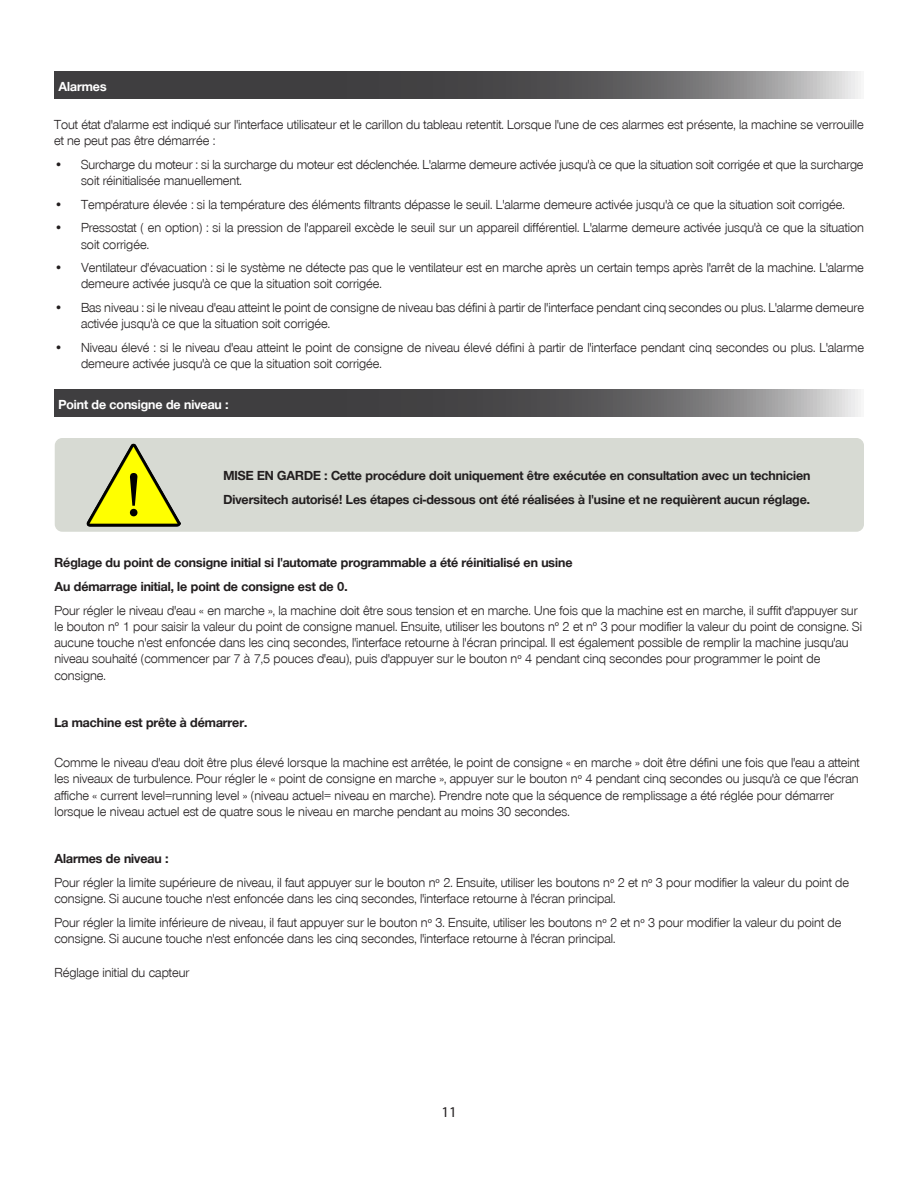
<style>
.page{position:relative;width:918px;height:1188px;background:#fff}
.page>*{position:absolute;margin:0;border:0;box-sizing:border-box;transform-origin:0 0}
.t1{font:61.8px "Bookman Old Style";color:#000}
.t2{font:15px "Myriad Pro";color:#231f20}
.t3{font:13.5px/16.2px "Nimbus San Nov D";color:#231f20}
.t4{font:700 13.5px/23.7px "Nimbus San Nov D";color:#231f20}
.t5{font:700 13.5px "Nimbus San Nov D";color:#fff}
.s1{font-weight:700}
</style>
<div class="page">
<div style="left:55px;top:438px;width:809px;height:94px;background:#d7dad3;border-radius:8px"></div>
<img style="left:86px;top:443px;width:95px;height:83px">
<svg style="left:54px;top:72px;width:807px;height:27px;fill:#444345"></svg>
<svg style="left:54px;top:390px;width:807px;height:27px;fill:#444345"></svg>
<p class="t5" style="left:59px;top:78px;width:50px">Alarmes</p>
<p class="t3" style="left:54px;top:116px;width:811px">Tout état d'alarme est indiqué sur l'interface utilisateur et le carillon du tableau retentit. Lorsque l'une de ces alarmes est présente, la machine se verrouille et ne peut pas être démarrée :</p>
<p class="t3" style="left:81px;top:156px;width:784px;text-indent:-27px">• Surcharge du moteur : si la surcharge du moteur est déclenchée. L'alarme demeure activée jusqu'à ce que la situation soit corrigée et que la surcharge soit réinitialisée manuellement.</p>
<p class="t3" style="left:54px;top:196px;width:792px">• Température élevée : si la température des éléments filtrants dépasse le seuil. L'alarme demeure activée jusqu'à ce que la situation soit corrigée.</p>
<p class="t3" style="left:81px;top:220px;width:784px;text-indent:-27px">• Pressostat ( en option) : si la pression de l'appareil excède le seuil sur un appareil différentiel. L'alarme demeure activée jusqu'à ce que la situation soit corrigée.</p>
<p class="t3" style="left:81px;top:260px;width:784px;text-indent:-27px">• Ventilateur d'évacuation : si le système ne détecte pas que le ventilateur est en marche après un certain temps après l'arrêt de la machine. L'alarme demeure activée jusqu'à ce que la situation soit corrigée.</p>
<p class="t3" style="left:81px;top:300px;width:784px;text-indent:-27px">• Bas niveau : si le niveau d'eau atteint le point de consigne de niveau bas défini à partir de l'interface pendant cinq secondes ou plus. L'alarme demeure activée jusqu'à ce que la situation soit corrigée.</p>
<p class="t3" style="left:81px;top:340px;width:784px;text-indent:-27px">• Niveau élevé : si le niveau d'eau atteint le point de consigne de niveau élevé défini à partir de l'interface pendant cinq secondes ou plus. L'alarme demeure activée jusqu'à ce que la situation soit corrigée.</p>
<p class="t5" style="left:59px;top:396px;width:172px">Point de consigne de niveau :</p>
<h1 class="t1" style="left:124px;top:455px;width:20px">!</h1>
<p class="t4" style="left:224px;top:464px;width:588px">MISE EN GARDE : Cette procédure doit uniquement être exécutée en consultation avec un technicien<br>Diversitech autorisé! Les étapes ci-dessous ont été réalisées à l'usine et ne requièrent aucun réglage.</p>
<p class="t4" style="left:54px;top:551px;width:520px">Réglage du point de consigne initial si l'automate programmable a été réinitialisé en usine<br>Au démarrage initial, le point de consigne est de 0.</p>
<p class="t3" style="left:54px;top:602px;width:809px">Pour régler le niveau d'eau « en marche », la machine doit être sous tension et en marche. Une fois que la machine est en marche, il suffit d'appuyer sur le bouton n<sup>o</sup> 1 pour saisir la valeur du point de consigne manuel. Ensuite, utiliser les boutons n<sup>o</sup> 2 et n<sup>o</sup> 3 pour modifier la valeur du point de consigne. Si aucune touche n'est enfoncée dans les cinq secondes, l'interface retourne à l'écran principal. Il est également possible de remplir la machine jusqu'au niveau souhaité (commencer par 7 à 7,5 pouces d'eau), puis d'appuyer sur le bouton n<sup>o</sup> 4 pendant cinq secondes pour programmer le point de consigne.</p>
<p class="t4" style="left:54px;top:711px;width:194px">La machine est prête à démarrer.</p>
<p class="t3" style="left:54px;top:755px;width:807px">Comme le niveau d'eau doit être plus élevé lorsque la machine est arrêtée, le point de consigne « en marche » doit être défini une fois que l'eau a atteint les niveaux de turbulence. Pour régler le « point de consigne en marche », appuyer sur le bouton n<sup>o</sup> 4 pendant cinq secondes ou jusqu'à ce que l'écran affiche « current level=running level » (niveau actuel= niveau en marche). Prendre note que la séquence de remplissage a été réglée pour démarrer lorsque le niveau actuel est de quatre sous le niveau en marche pendant au moins 30 secondes.</p>
<p class="t3" style="left:54px;top:847px;width:796px;line-height:23.7px"><span class="s1">Alarmes de niveau :<br></span>Pour régler la limite supérieure de niveau, il faut appuyer sur le bouton n<sup>o</sup> 2. Ensuite, utiliser les boutons n<sup>o</sup> 2 et n<sup>o</sup> 3 pour modifier la valeur du point de</p>
<p class="t3" style="left:54px;top:887px;width:789px;line-height:23.7px">consigne. Si aucune touche n'est enfoncée dans les cinq secondes, l'interface retourne à l'écran principal.<br>Pour régler la limite inférieure de niveau, il faut appuyer sur le bouton n<sup>o</sup> 3. Ensuite, utiliser les boutons n<sup>o</sup> 2 et n<sup>o</sup> 3 pour modifier la valeur du point de</p>
<p class="t3" style="left:54px;top:931px;width:563px">consigne. Si aucune touche n'est enfoncée dans les cinq secondes, l'interface retourne à l'écran principal.</p>
<p class="t3" style="left:54px;top:965px;width:136px">Réglage initial du capteur</p>
<p class="t2" style="left:442px;top:1103px;width:17px">11</p>
</div>
